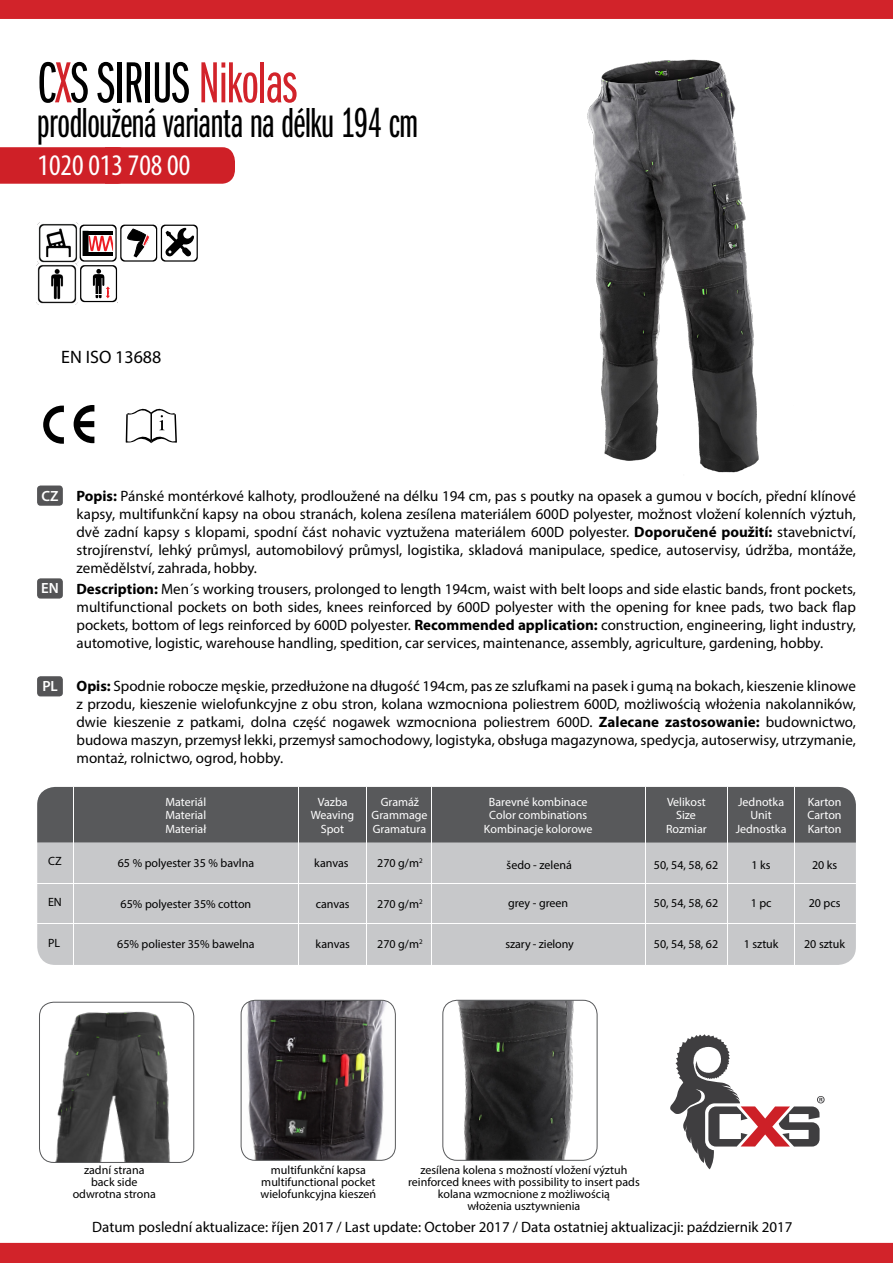
<style>
.page{position:relative;width:893px;height:1263px;background:#fff}
.page>*{position:absolute;margin:0;border:0;box-sizing:border-box;transform-origin:0 0}
.t1{font:60px "Franklin Got Itc DOT Boo Ext Com";letter-spacing:-.01em;color:#000}
.t2{font:43.5px "Franklin Got Itc DOT Boo Ext Com";letter-spacing:-.01em;color:#000}
.t3{font:condensed 30px "Myriad Pro";color:#fff}
.t4{font:18px "Myriad Pro";color:#000}
.t5{font:15px/18px "Myriad Pro";color:#000;text-align:justify}
.t6{font:600 14.85px "Myriad Pro";color:#fff}
.t7{font:12px/12px "Myriad Pro";color:#000;text-align:center}
.t8{font:12px "Myriad Pro";color:#fff}
.s1{color:#d2232a}
.s2{font-weight:700}
</style>
<div class="page">
<div style="left:0;top:147px;width:235px;height:37px;background:#cf2027"></div>
<img style="left:587px;top:59px;width:172px;height:414px">
<svg style="left:670px;top:1034px;width:155px;height:135px"></svg>
<div style="left:37px;top:485px;width:26px;height:21px;background:#545456;border-radius:3px"></div>
<div style="left:37px;top:578px;width:26px;height:21px;background:#545456;border-radius:3px"></div>
<div style="left:37px;top:676px;width:26px;height:20px;background:#545456;border-radius:3px"></div>
<div style="left:0;top:0;width:893px;height:19px;background:#d2232a"></div>
<div style="left:0;top:1243px;width:893px;height:20px;background:#d2232a"></div>
<svg style="left:126px;top:408px;width:51px;height:35px"></svg>
<svg style="left:43px;top:405px;width:51px;height:39px"></svg>
<img style="left:36px;top:223px;width:42px;height:81px">
<svg style="left:78px;top:224px;width:120px;height:79px"></svg>
<img style="left:39px;top:1002px;width:155px;height:160px">
<div style="left:39px;top:1002px;width:155px;height:161px;border:1px solid #58595b;border-radius:14px"></div>
<img style="left:241px;top:1000px;width:154px;height:160px">
<div style="left:241px;top:1000px;width:155px;height:161px;border:1px solid #58595b;border-radius:14px"></div>
<img style="left:443px;top:1000px;width:153px;height:160px">
<div style="left:442px;top:1000px;width:156px;height:161px;border:1px solid #58595b;border-radius:14px"></div>
<div style="left:37px;top:787px;width:819px;height:178px;background:#c7c8ca;border-radius:18px"></div>
<div style="left:37px;top:787px;width:819px;height:55px;background:#58595b"></div>
<hr style="left:37px;top:923px;width:819px;height:1px;background:#fff">
<hr style="left:37px;top:883px;width:819px;height:1px;background:#fff">
<hr style="left:299px;top:787px;width:1px;height:178px;background:#fff">
<hr style="left:73px;top:787px;width:1px;height:178px;background:#fff">
<hr style="left:794px;top:787px;width:1px;height:178px;background:#fff">
<hr style="left:727px;top:787px;width:1px;height:178px;background:#fff">
<hr style="left:431px;top:787px;width:1px;height:178px;background:#fff">
<hr style="left:366px;top:787px;width:1px;height:178px;background:#fff">
<hr style="left:645px;top:787px;width:1px;height:178px;background:#fff">
<h1 class="t1" style="left:37px;top:51px;width:261px">C<span class="s1">X</span>S SIRIUS <span class="s1">Nikolas</span></h1>
<h2 class="t2" style="left:37px;top:99px;width:382px">prodloužená varianta na délku 194 cm</h2>
<h3 class="t3" style="left:38px;top:147px;width:154px">1020 013 708 00</h3>
<p class="t4" style="left:61px;top:346px;width:102px">EN ISO 13688</p>
<p class="t6" style="left:42px;top:486px;width:19px">CZ</p>
<p class="t6" style="left:41px;top:579px;width:19px">EN</p>
<p class="t6" style="left:42px;top:677px;width:17px">PL</p>
<p class="t7" style="left:48px;top:855px;width:15px">CZ</p>
<p class="t7" style="left:48px;top:896px;width:15px">EN</p>
<p class="t7" style="left:48px;top:936px;width:14px">PL</p>
<p class="t5" style="left:77px;top:486px;width:781px"><span class="s2">Popis:</span> Pánské montérkové kalhoty, prodloužené na délku 194 cm, pas s poutky na opasek a gumou v bocích, přední klínové kapsy, multifunkční kapsy na obou stranách, kolena zesílena materiálem 600D polyester, možnost vložení kolenních výztuh, dvě zadní kapsy s klopami, spodní část nohavic vyztužena materiálem 600D polyester. <span class="s2">Doporučené použití:</span> stavebnictví, strojírenství, lehký průmysl, automobilový průmysl, logistika, skladová manipulace, spedice, autoservisy, údržba, montáže, zemědělství, zahrada, hobby.</p>
<p class="t5" style="left:77px;top:579px;width:781px"><span class="s2">Description:</span> Men´s working trousers, prolonged to length 194cm, waist with belt loops and side elastic bands, front pockets, multifunctional pockets on both sides, knees reinforced by 600D polyester with the opening for knee pads, two back flap pockets, bottom of legs reinforced by 600D polyester. <span class="s2">Recommended application:</span> construction, engineering, light industry, automotive, logistic, warehouse handling, spedition, car services, maintenance, assembly, agriculture, gardening, hobby.</p>
<p class="t5" style="left:77px;top:677px;width:781px"><span class="s2">Opis:</span> Spodnie robocze męskie, przedłużone na długość 194cm, pas ze szlufkami na pasek i gumą na bokach, kieszenie klinowe z przodu, kieszenie wielofunkcyjne z obu stron, kolana wzmocniona poliestrem 600D, możliwością włożenia nakolanników, dwie kieszenie z patkami, dolna część nogawek wzmocniona poliestrem 600D. <span class="s2">Zalecane zastosowanie:</span> budownictwo, budowa maszyn, przemysł lekki, przemysł samochodowy, logistyka, obsługa magazynowa, spedycja, autoserwisy, utrzymanie, montaż, rolnictwo, ogrod, hobby.</p>
<p class="t8" style="left:165px;top:794px;width:42px">Materiál</p>
<p class="t8" style="left:165px;top:808px;width:42px">Material</p>
<p class="t8" style="left:165px;top:822px;width:42px">Materiał</p>
<p class="t8" style="left:318px;top:794px;width:31px">Vazba</p>
<p class="t8" style="left:321px;top:821px;width:25px">Spot</p>
<p class="t8" style="left:311px;top:808px;width:45px">Weaving</p>
<p class="t8" style="left:381px;top:794px;width:40px">Gramáž</p>
<p class="t8" style="left:373px;top:821px;width:55px">Gramatura</p>
<p class="t8" style="left:372px;top:808px;width:57px">Grammage</p>
<p class="t8" style="left:489px;top:794px;width:100px">Barevné kombinace</p>
<p class="t8" style="left:484px;top:821px;width:110px">Kombinacje kolorowe</p>
<p class="t8" style="left:489px;top:808px;width:100px">Color combinations</p>
<p class="t8" style="left:667px;top:794px;width:40px">Velikost</p>
<p class="t8" style="left:666px;top:821px;width:42px">Rozmiar</p>
<p class="t8" style="left:676px;top:808px;width:21px">Size</p>
<p class="t8" style="left:738px;top:794px;width:48px">Jednotka</p>
<p class="t8" style="left:736px;top:821px;width:52px">Jednostka</p>
<p class="t8" style="left:750px;top:808px;width:23px">Unit</p>
<p class="t8" style="left:808px;top:794px;width:35px">Karton</p>
<p class="t8" style="left:808px;top:821px;width:35px">Karton</p>
<p class="t8" style="left:808px;top:808px;width:36px">Carton</p>
<p class="t7" style="left:118px;top:857px;width:138px">65 % polyester 35 % bavlna</p>
<p class="t7" style="left:121px;top:898px;width:132px">65% polyester 35% cotton</p>
<p class="t7" style="left:117px;top:938px;width:139px">65% poliester 35% bawelna</p>
<p class="t7" style="left:314px;top:857px;width:36px">kanvas</p>
<p class="t7" style="left:316px;top:898px;width:35px">canvas</p>
<p class="t7" style="left:316px;top:938px;width:36px">kanvas</p>
<p class="t7" style="left:377px;top:857px;width:47px">270 g/m<sup>2</sup></p>
<p class="t7" style="left:377px;top:898px;width:47px">270 g/m<sup>2</sup></p>
<p class="t7" style="left:377px;top:938px;width:47px">270 g/m<sup>2</sup></p>
<p class="t7" style="left:507px;top:859px;width:67px">šedo - zelená</p>
<p class="t7" style="left:654px;top:859px;width:66px">50, 54, 58, 62</p>
<p class="t7" style="left:752px;top:859px;width:21px">1 ks</p>
<p class="t7" style="left:812px;top:859px;width:27px">20 ks</p>
<p class="t7" style="left:508px;top:897px;width:61px">grey - green</p>
<p class="t7" style="left:654px;top:897px;width:66px">50, 54, 58, 62</p>
<p class="t7" style="left:751px;top:897px;width:22px">1 pc</p>
<p class="t7" style="left:809px;top:897px;width:33px">20 pcs</p>
<p class="t7" style="left:506px;top:938px;width:70px">szary - zielony</p>
<p class="t7" style="left:654px;top:938px;width:66px">50, 54, 58, 62</p>
<p class="t7" style="left:744px;top:938px;width:36px">1 sztuk</p>
<p class="t7" style="left:804px;top:938px;width:42px">20 sztuk</p>
<p class="t7" style="left:73px;top:1164px;width:85px">zadní strana back side odwrotna strona</p>
<p class="t7" style="left:260px;top:1164px;width:117px">multifunkční kapsa multifunctional pocket wielofunkcyjna kieszeń</p>
<p class="t7" style="left:408px;top:1164px;width:233px">zesílena kolena s možností vložení výztuh reinforced knees with possibility to insert pads kolana wzmocnione z możliwością<br>włożenia usztywnienia</p>
<p class="t5" style="left:92px;top:1218px;width:702px">Datum poslední aktualizace: říjen 2017 / Last update: October 2017 / Data ostatniej aktualizacji: październik 2017</p>
</div>
